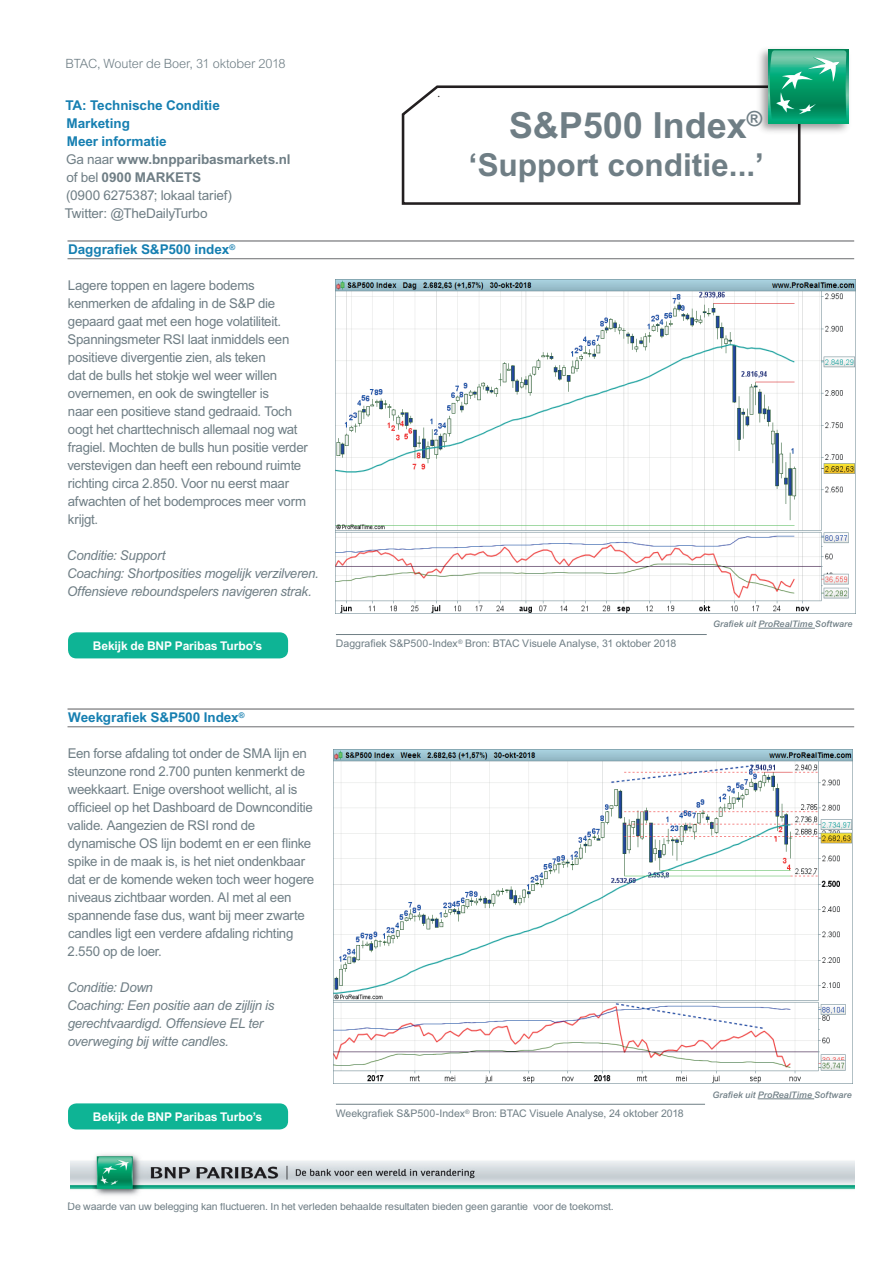
<style>
.page{position:relative;width:893px;height:1263px;background:#fff}
.page>*{position:absolute;margin:0;border:0;box-sizing:border-box;transform-origin:0 0}
.t1{font:700 36px "Arial MT Std";color:#6f7e85}
.t2{font:700 31.65px "Arial MT Std";color:#6f7e85}
.t3{font:13.5px/18px "Arial MT Std";letter-spacing:-.02em;color:#6f7e85}
.t4{font:italic 13.5px/18px "Arial MT Std";letter-spacing:-.02em;color:#6f7e85}
.t5{font:700 13.5px/18px "Arial MT Std";letter-spacing:-.005em;color:#167fb1}
.t6{font:300 12.75px "Arial MT Std";letter-spacing:-.01em;color:#6f7e85}
.t7{font:700 12px "Arial MT Std";letter-spacing:-.01em;color:#fff}
.t8{font:12px "Minion Pro";color:#231f20}
.t9{font:10.5px "Arial MT Std";letter-spacing:-.01em;color:#6f7e85}
.t10{font:italic 500 9px "Arial MT Std";letter-spacing:.01em;color:#6f7e85}
.s1{font-weight:700;color:#167fb1}
.s2{font-weight:700}
</style>
<div class="page">
<hr style="left:68px;top:240px;width:786px;height:2px;background:#6c6d70">
<hr style="left:68px;top:258px;width:786px;height:1px;background:#6c6d70">
<hr style="left:68px;top:708px;width:786px;height:2px;background:#6c6d70">
<hr style="left:68px;top:726px;width:786px;height:1px;background:#6c6d70">
<img style="left:336px;top:280px;width:519px;height:334px">
<img style="left:333px;top:750px;width:520px;height:333px">
<hr style="left:336px;top:634px;width:371px;height:1px;background:#6f7e85">
<hr style="left:336px;top:1104px;width:369px;height:1px;background:#6f7e85">
<div style="left:68px;top:632px;width:220px;height:26px;background:#0eb495;border-radius:9px"></div>
<div style="left:68px;top:1103px;width:220px;height:26px;background:#0eb495;border-radius:9px"></div>
<img style="left:71px;top:1154px;width:783px;height:42px">
<svg style="left:401px;top:85px;width:400px;height:120px"></svg>
<img style="left:753px;top:49px;width:96px;height:88px">
<svg style="left:768px;top:49px;width:80px;height:74px"></svg>
<svg style="left:770px;top:50px;width:76px;height:71px;background:#2cab81"></svg>
<hr style="left:758px;top:1098px;width:56px;height:1px;background:#6f7e85">
<hr style="left:758px;top:628px;width:57px;height:1px;background:#6f7e85">
<p class="t6" style="left:65px;top:57px;width:222px">BTAC, Wouter de Boer, 31 oktober 2018</p>
<p class="t5" style="left:65px;top:96px;width:156px">TA: Technische Conditie<br>Marketing</p>
<p class="t3" style="left:65px;top:132px;width:227px"><span class="s1">Meer informatie<br></span>Ga naar <span class="s2">www.bnpparibasmarkets.nl </span>of bel <span class="s2">0900 MARKETS<br></span>(0900 6275387; lokaal tarief)<br>Twitter: @TheDailyTurbo</p>
<p class="t5" style="left:68px;top:240px;width:169px">Daggrafiek S&amp;P500 index<sup>®</sup></p>
<p class="t3" style="left:67px;top:276px;width:242px">Lagere toppen en lagere bodems kenmerken de afdaling in de S&amp;P die gepaard gaat met een hoge volatiliteit.<br>Spanningsmeter RSI laat inmiddels een positieve divergentie zien, als teken<br>dat de bulls het stokje wel weer willen overnemen, en ook de swingteller is<br>naar een positieve stand gedraaid. Toch oogt het charttechnisch allemaal nog wat fragiel. Mochten de bulls hun positie verder verstevigen dan heeft een rebound ruimte richting circa 2.850. Voor nu eerst maar afwachten of het bodemproces meer vorm krijgt.</p>
<p class="t4" style="left:67px;top:546px;width:253px">Conditie: Support<br>Coaching: Shortposities mogelijk verzilveren.<br>Offensieve reboundspelers navigeren strak.</p>
<p class="t7" style="left:93px;top:639px;width:171px">Bekijk de BNP Paribas Turbo’s</p>
<p class="t8" style="left:437px;top:85px;width:4px">.</p>
<h1 class="t1" style="left:509px;top:104px;width:255px">S&amp;P500 Index<sup>®</sup></h1>
<h2 class="t2" style="left:469px;top:146px;width:297px">‘Support conditie...’</h2>
<p class="t10" style="left:713px;top:619px;width:141px">Grafiek uit ProRealTime Software</p>
<p class="t9" style="left:336px;top:638px;width:342px">Daggrafiek S&amp;P500-Index<sup>®</sup> Bron: BTAC Visuele Analyse, 31 oktober 2018</p>
<p class="t5" style="left:68px;top:708px;width:178px">Weekgrafiek S&amp;P500 Index<sup>®</sup></p>
<p class="t3" style="left:67px;top:744px;width:248px">Een forse afdaling tot onder de SMA lijn en steunzone rond 2.700 punten kenmerkt de weekkaart. Enige overshoot wellicht, al is officieel op het Dashboard de Downconditie valide. Aangezien de RSI rond de dynamische OS lijn bodemt en er een flinke spike in de maak is, is het niet ondenkbaar dat er de komende weken toch weer hogere niveaus zichtbaar worden. Al met al een spannende fase dus, want bij meer zwarte candles ligt een verdere afdaling richting 2.550 op de loer.</p>
<p class="t4" style="left:67px;top:978px;width:209px">Conditie: Down<br>Coaching: Een positie aan de zijlijn is gerechtvaardigd. Offensieve EL ter overweging bij witte candles.</p>
<p class="t7" style="left:93px;top:1110px;width:171px">Bekijk de BNP Paribas Turbo’s</p>
<p class="t9" style="left:336px;top:1107px;width:349px">Weekgrafiek S&amp;P500-Index<sup>®</sup> Bron: BTAC Visuele Analyse, 24 oktober 2018</p>
<p class="t10" style="left:712px;top:1089px;width:141px">Grafiek uit ProRealTime Software</p>
<p class="t9" style="left:68px;top:1200px;width:548px">De waarde van uw belegging kan fluctueren. In het verleden behaalde resultaten bieden geen garantie voor de toekomst.</p>
</div>
